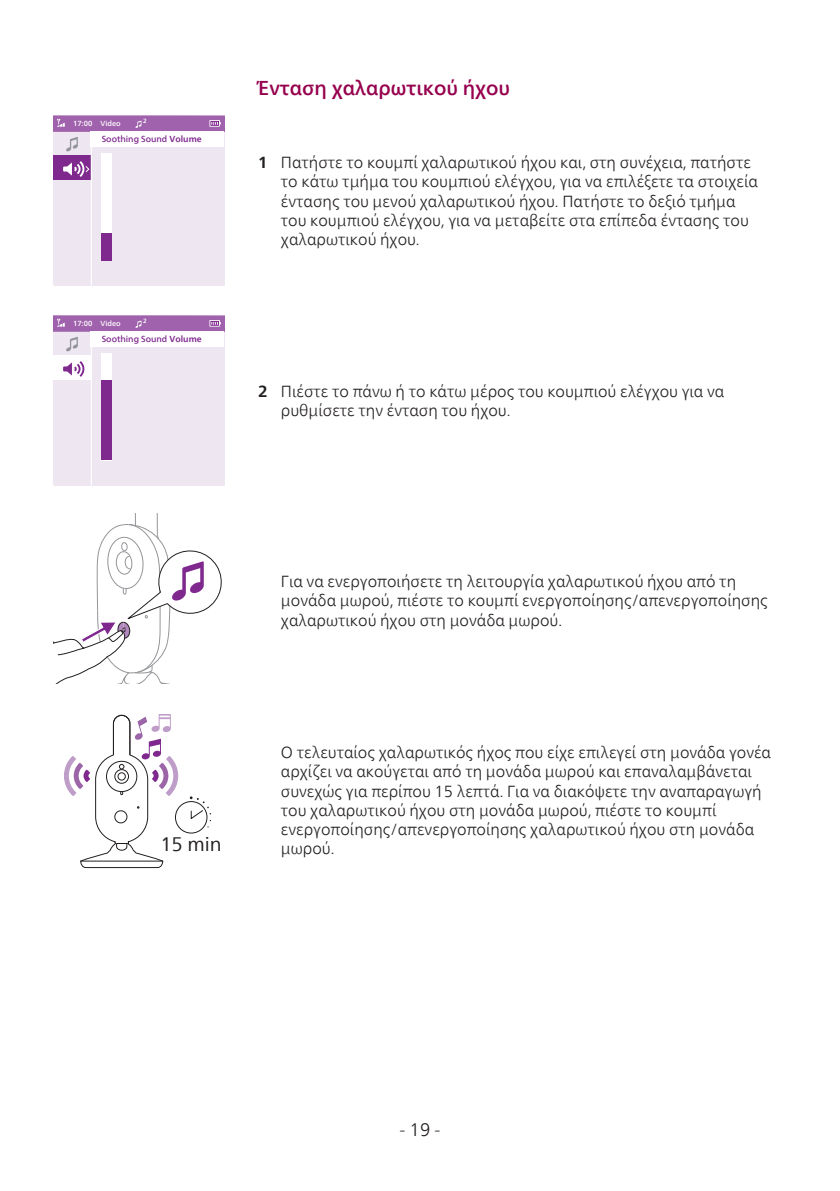
<style>
.page{position:relative;width:840px;height:1191px;background:#fff}
.page>*{position:absolute;margin:0;border:0;box-sizing:border-box;transform-origin:0 0}
.Heading_3_Pink{font:500 20px "Neue Frutiger World";color:#96014e}
.t1{font:19.4px "Neue Frutiger World";color:#231f20}
.t2{font:300 18px "Neue Frutiger World";color:#231f20}
.Body_Text_22{font:300 16px/19.2px "Neue Frutiger World";color:#231f20}
.t3{font:500 8.6px "Neue Frutiger World";color:#7f298e}
.t4{font:500 7.4px "Neue Frutiger World";color:#fff}
.t5{font:700 6px "Neue Frutiger World";color:#fff}
.s1{font-weight:700}
</style>
<div class="page">
<div style="left:175px;top:801px;width:32px;height:32px;border:1px solid #231f20;border-radius:50%"></div>
<svg style="left:190px;top:796px;width:21px;height:31px"></svg>
<svg style="left:64px;top:714px;width:114px;height:154px"></svg>
<svg style="left:54px;top:115px;width:170px;height:170px;background:#e4d6e9"></svg>
<div style="left:102px;top:153px;width:10px;height:107px;background:#fff"></div>
<div style="left:102px;top:233px;width:10px;height:27px;background:#7f298e"></div>
<svg style="left:54px;top:315px;width:170px;height:170px;background:#e7dbec"></svg>
<hr style="left:91px;top:332px;width:1px;height:153px;background:#fff">
<div style="left:102px;top:353px;width:10px;height:107px;background:#fff"></div>
<div style="left:102px;top:380px;width:10px;height:80px;background:#7f298e"></div>
<svg style="left:54px;top:514px;width:168px;height:170px"></svg>
<p class="t5" style="left:143px;top:115px;width:5px">2</p>
<p class="t3" style="left:102px;top:132px;width:101px">Soothing Sound <span class="s1">Volume</span></p>
<p class="t4" style="left:73px;top:118px;width:49px">17:00 Video</p>
<p class="t5" style="left:143px;top:315px;width:5px">2</p>
<p class="t3" style="left:102px;top:332px;width:101px">Soothing Sound <span class="s1">Volume</span></p>
<p class="t4" style="left:73px;top:317px;width:49px">17:00 Video</p>
<p class="Heading_3_Pink" style="left:258px;top:71px;width:253px">Ένταση χαλαρωτικού ήχου</p>
<p class="Body_Text_22" style="left:281px;top:153px;width:478px;text-indent:-23px"><span class="s1">1</span> Πατήστε το κουμπί χαλαρωτικού ήχου και, στη συνέχεια, πατήστε το κάτω τμήμα του κουμπιού ελέγχου, για να επιλέξετε τα στοιχεία έντασης του μενού χαλαρωτικού ήχου. Πατήστε το δεξιό τμήμα του κουμπιού ελέγχου, για να μεταβείτε στα επίπεδα έντασης του χαλαρωτικού ήχου.</p>
<p class="Body_Text_22" style="left:281px;top:382px;width:444px;text-indent:-23px"><span class="s1">2</span> Πιέστε το πάνω ή το κάτω μέρος του κουμπιού ελέγχου για να ρυθμίσετε την ένταση του ήχου.</p>
<p class="t1" style="left:160px;top:829px;width:63px">15 min</p>
<p class="Body_Text_22" style="left:281px;top:572px;width:488px">Για να ενεργοποιήσετε τη λειτουργία χαλαρωτικού ήχου από τη μονάδα μωρού, πιέστε το κουμπί ενεργοποίησης/απενεργοποίησης χαλαρωτικού ήχου στη μονάδα μωρού.</p>
<p class="Body_Text_22" style="left:281px;top:743px;width:491px">Ο τελευταίος χαλαρωτικός ήχος που είχε επιλεγεί στη μονάδα γονέα αρχίζει να ακούγεται από τη μονάδα μωρού και επαναλαμβάνεται συνεχώς για περίπου 15 λεπτά. Για να διακόψετε την αναπαραγωγή του χαλαρωτικού ήχου στη μονάδα μωρού, πιέστε το κουμπί ενεργοποίησης/απενεργοποίησης χαλαρωτικού ήχου στη μονάδα μωρού.</p>
<p class="t2" style="left:399px;top:1115px;width:42px">- 19 -</p>
</div>
